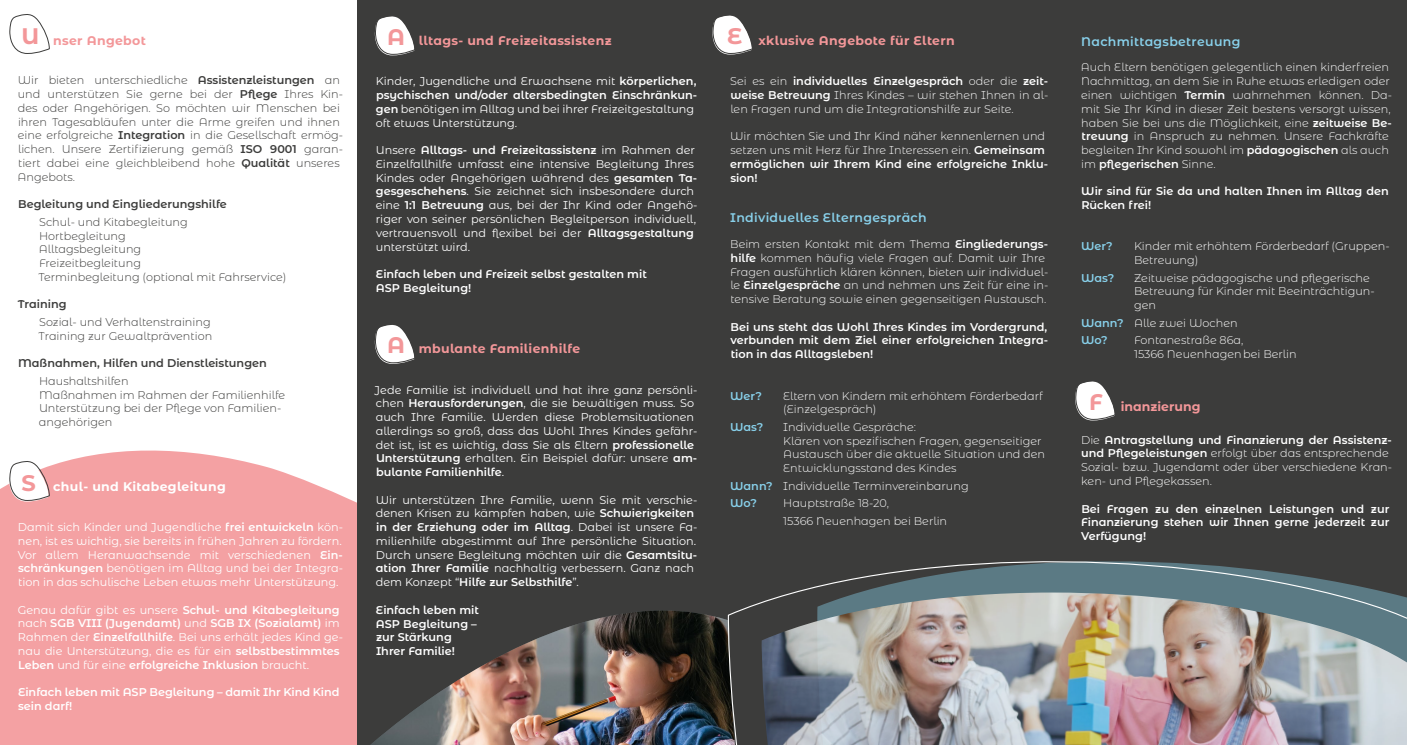
<style>
.page{position:relative;width:1407px;height:745px;background:#fff}
.page>*{position:absolute;margin:0;border:0;box-sizing:border-box;transform-origin:0 0}
.t1{font:700 22.5px "Montserrat Alternates";color:#f39799}
.t2{font:700 12.5px "Montserrat Alternates";letter-spacing:.025em;color:#f39799}
.t3{font:600 12.5px "Montserrat Alternates";letter-spacing:.025em;color:#88d0ea}
.t4{font:700 12.5px "Montserrat Alternates";letter-spacing:.025em;color:#fff}
.t5{font:700 12.5px "Montserrat Alternates";color:#f39799}
.t6{font:11.25px/13.8px "Montserrat Alternates";color:#fff}
.t7{font:300 11.25px/13.8px "Montserrat Alternates";color:#fff}
.t8{font:300 11.25px/13.8px "Montserrat Alternates";color:#3c3c3b}
.t9{font:600 11.25px/13.8px "Montserrat Alternates";color:#fff}
.t10{font:600 11.25px "Montserrat Alternates";color:#3c3c3b}
.t11{font:600 11.25px "Montserrat Alternates";color:#88d0ea}
.s1{font-weight:600}
.s2{color:#fff}
.s3{font-weight:600;color:#88d0ea}
</style>
<div class="page">
<svg style="left:0;top:422px;width:358px;height:322px;background:#f5adaf"></svg>
<div style="left:358px;top:0;width:1049px;height:744px;background:#3c3c3b"></div>
<svg style="left:353px;top:565px;width:5px;height:179px"></svg>
<img style="left:372px;top:610px;width:355px;height:134px">
<svg style="left:9px;top:14px;width:41px;height:40px"></svg>
<svg style="left:712px;top:15px;width:40px;height:40px"></svg>
<img style="left:727px;top:561px;width:680px;height:183px">
<svg style="left:1075px;top:381px;width:40px;height:39px"></svg>
<svg style="left:9px;top:459px;width:41px;height:42px"></svg>
<svg style="left:375px;top:16px;width:40px;height:39px"></svg>
<svg style="left:375px;top:325px;width:40px;height:38px"></svg>
<h1 class="t1" style="left:21px;top:20px;width:19px">U</h1>
<h1 class="t1" style="left:727px;top:20px;width:17px">E</h1>
<h1 class="t1" style="left:387px;top:21px;width:19px">A</h1>
<p class="t2" style="left:53px;top:31px;width:94px">nser Angebot</p>
<p class="t2" style="left:419px;top:31px;width:194px">lltags- und Freizeitassistenz</p>
<p class="t2" style="left:758px;top:31px;width:198px">xklusive Angebote für Eltern</p>
<p class="t8" style="left:18px;top:73px;width:327px">Wir bieten unterschiedliche <span class="s1">Assistenzleistungen</span> an und unterstützen Sie gerne bei der <span class="s1">Pflege</span> Ihres Kin&shy;des oder Angehörigen. So möchten wir Menschen bei ihren Tagesabläufen unter die Arme greifen und ihnen eine erfolgreiche <span class="s1">Integration</span> in die Gesellschaft ermög&shy;lichen. Unsere Zertifizierung gemäß <span class="s1">ISO 9001</span> garan&shy;tiert dabei eine gleichbleibend hohe <span class="s1">Qualität</span> unseres Angebots.</p>
<p class="t10" style="left:18px;top:196px;width:210px">Begleitung und Eingliederungshilfe</p>
<p class="t8" style="left:26px;top:214px;width:164px"><span class="s2">•</span> Schul- und Kitabegleitung</p>
<p class="t8" style="left:26px;top:228px;width:102px"><span class="s2">•</span> Hortbegleitung</p>
<p class="t8" style="left:26px;top:242px;width:117px"><span class="s2">•</span> Alltagsbegleitung</p>
<p class="t8" style="left:26px;top:256px;width:117px"><span class="s2">•</span> Freizeitbegleitung</p>
<p class="t8" style="left:26px;top:269px;width:262px"><span class="s2">•</span> Terminbegleitung (optional mit Fahrservice)</p>
<p class="t10" style="left:18px;top:296px;width:50px">Training</p>
<p class="t8" style="left:26px;top:314px;width:186px"><span class="s2">•</span> Sozial- und Verhaltenstraining</p>
<p class="t8" style="left:26px;top:328px;width:188px"><span class="s2">•</span> Training zur Gewaltprävention</p>
<p class="t10" style="left:18px;top:355px;width:250px">Maßnahmen, Hilfen und Dienstleistungen</p>
<p class="t8" style="left:26px;top:373px;width:104px"><span class="s2">•</span> Haushaltshilfen</p>
<p class="t8" style="left:26px;top:387px;width:261px"><span class="s2">•</span> Maßnahmen im Rahmen der Familienhilfe</p>
<p class="t8" style="left:39px;top:401px;width:244px;text-indent:-13px"><span class="s2">•</span> Unterstützung bei der Pflege von Familien&shy;angehörigen</p>
<h1 class="t1" style="left:21px;top:466px;width:16px">S</h1>
<p class="t4" style="left:53px;top:477px;width:174px">chul- und Kitabegleitung</p>
<p class="t6" style="left:18px;top:519px;width:327px">Damit sich Kinder und Jugendliche <span class="s1">frei entwickeln</span> kön&shy;nen, ist es wichtig, sie bereits in frühen Jahren zu fördern.<br>Vor allem Heranwachsende mit verschiedenen <span class="s1">Ein&shy;schränkungen</span> benötigen im Alltag und bei der Integra&shy;tion in das schulische Leben etwas mehr Unterstützung.</p>
<p class="t6" style="left:18px;top:602px;width:327px">Genau dafür gibt es unsere <span class="s1">Schul- und Kitabegleitung </span>nach <span class="s1">SGB VIII (Jugendamt)</span> und <span class="s1">SGB IX (Sozialamt)</span> im Rahmen der <span class="s1">Einzelfallhilfe</span>. Bei uns erhält jedes Kind ge&shy;nau die Unterstützung, die es für ein <span class="s1">selbstbestimmtes Leben</span> und für eine <span class="s1">erfolgreiche Inklusion</span> braucht.</p>
<p class="t9" style="left:18px;top:684px;width:323px">Einfach leben mit ASP Begleitung – damit Ihr Kind Kind sein darf!</p>
<p class="t6" style="left:376px;top:74px;width:323px">Kinder, Jugendliche und Erwachsene mit <span class="s1">körperlichen, psychischen und/oder altersbedingten Einschränkun&shy;gen</span> benötigen im Alltag und bei ihrer Freizeitgestaltung oft etwas Unterstützung.</p>
<p class="t6" style="left:376px;top:143px;width:323px">Unsere <span class="s1">Alltags- und Freizeitassistenz</span> im Rahmen der Einzelfallhilfe umfasst eine intensive Begleitung Ihres Kindes oder Angehörigen während des <span class="s1">gesamten Ta&shy;gesgeschehens</span>. Sie zeichnet sich insbesondere durch eine <span class="s1">1:1 Betreuung</span> aus, bei der Ihr Kind oder Angehö&shy;riger von seiner persönlichen Begleitperson individuell, vertrauensvoll und flexibel bei der <span class="s1">Alltagsgestaltung </span>unterstützt wird.</p>
<p class="t9" style="left:376px;top:266px;width:273px">Einfach leben und Freizeit selbst gestalten mit<br>ASP Begleitung!</p>
<h1 class="t1" style="left:387px;top:329px;width:19px">A</h1>
<p class="t2" style="left:419px;top:339px;width:163px">mbulante Familienhilfe</p>
<p class="t6" style="left:375px;top:382px;width:324px">Jede Familie ist individuell und hat ihre ganz persönli&shy;chen <span class="s1">Herausforderungen</span>, die sie bewältigen muss. So auch Ihre Familie. Werden diese Problemsituationen allerdings so groß, dass das Wohl Ihres Kindes gefähr&shy;det ist, ist es wichtig, dass Sie als Eltern <span class="s1">professionelle Unterstützung</span> erhalten. Ein Beispiel dafür: unsere <span class="s1">am&shy;bulante Familienhilfe</span>.</p>
<p class="t6" style="left:376px;top:492px;width:323px">Wir unterstützen Ihre Familie, wenn Sie mit verschie&shy;denen Krisen zu kämpfen haben, wie <span class="s1">Schwierigkeiten in der Erziehung oder im Alltag</span>. Dabei ist unsere Fa&shy;milienhilfe abgestimmt auf Ihre persönliche Situation.<br>Durch unsere Begleitung möchten wir die <span class="s1">Gesamtsitu&shy;ation Ihrer Familie</span> nachhaltig verbessern. Ganz nach dem Konzept “<span class="s1">Hilfe zur Selbsthilfe</span>”.</p>
<p class="t9" style="left:376px;top:602px;width:105px">Einfach leben mit<br>ASP Begleitung – zur Stärkung<br>Ihrer Familie!</p>
<p class="t7" style="left:730px;top:74px;width:319px;text-align:justify">Sei es ein <span class="s1">individuelles Einzelgespräch</span> oder die <span class="s1">zeit&shy;weise Betreuung</span> Ihres Kindes – wir stehen Ihnen in al&shy;len Fragen rund um die Integrationshilfe zur Seite.</p>
<p class="t7" style="left:730px;top:129px;width:319px">Wir möchten Sie und Ihr Kind näher kennenlernen und setzen uns mit Herz für Ihre Interessen ein. <span class="s1">Gemeinsam ermöglichen wir Ihrem Kind eine erfolgreiche Inklu&shy;sion!</span></p>
<p class="t3" style="left:730px;top:209px;width:198px">Individuelles Elterngespräch</p>
<p class="t7" style="left:730px;top:237px;width:320px">Beim ersten Kontakt mit dem Thema <span class="s1">Eingliederungs&shy;hilfe</span> kommen häufig viele Fragen auf. Damit wir Ihre Fragen ausführlich klären können, bieten wir individuel&shy;le <span class="s1">Einzelgespräche</span> an und nehmen uns Zeit für eine in&shy;tensive Beratung sowie einen gegenseitigen Austausch.</p>
<p class="t9" style="left:730px;top:319px;width:319px;text-align:justify">Bei uns steht das Wohl Ihres Kindes im Vordergrund, verbunden mit dem Ziel einer erfolgreichen Integra&shy;tion in das Alltagsleben!</p>
<p class="t11" style="left:730px;top:387px;width:33px">Wer?</p>
<p class="t7" style="left:783px;top:388px;width:261px">Eltern von Kindern mit erhöhtem Förderbedarf (Einzelgespräch)</p>
<p class="t11" style="left:730px;top:418px;width:35px">Was?</p>
<p class="t7" style="left:783px;top:419px;width:263px">Individuelle Gespräche:<br>Klären von spezifischen Fragen, gegenseitiger Austausch über die aktuelle Situation und den Entwicklungsstand des Kindes</p>
<p class="t7" style="left:730px;top:476px;width:240px;line-height:17.5px"><span class="s3">Wann?</span> Individuelle Terminvereinbarung<br><span class="s3">Wo?</span></p>
<p class="t7" style="left:783px;top:493px;width:165px;line-height:17.5px">Hauptstraße 18-20,<br>15366 Neuenhagen bei Berlin</p>
<p class="t3" style="left:1081px;top:32px;width:161px">Nachmittagsbetreuung</p>
<p class="t7" style="left:1081px;top:60px;width:313px">Auch Eltern benötigen gelegentlich einen kinderfreien Nachmittag, an dem Sie in Ruhe etwas erledigen oder einen wichtigen <span class="s1">Termin</span> wahrnehmen können. Da&shy;mit Sie Ihr Kind in dieser Zeit bestens versorgt wissen, haben Sie bei uns die Möglichkeit, eine <span class="s1">zeitweise Be&shy;treuung</span> in Anspruch zu nehmen. Unsere Fachkräfte begleiten Ihr Kind sowohl im <span class="s1">pädagogischen</span> als auch im <span class="s1">pflegerischen</span> Sinne.</p>
<p class="t9" style="left:1081px;top:184px;width:309px">Wir sind für Sie da und halten Ihnen im Alltag den<br>Rücken frei!</p>
<p class="t11" style="left:1081px;top:238px;width:33px">Wer?</p>
<p class="t7" style="left:1134px;top:239px;width:257px">Kinder mit erhöhtem Förderbedarf (Gruppen-<br>Betreuung)</p>
<p class="t11" style="left:1081px;top:269px;width:35px">Was?</p>
<p class="t7" style="left:1134px;top:270px;width:242px">Zeitweise pädagogische und pflegerische<br>Betreuung für Kinder mit Beeinträchtigun&shy;gen</p>
<p class="t7" style="left:1081px;top:313px;width:158px;line-height:17.5px"><span class="s3">Wann?</span> Alle zwei Wochen<br><span class="s3">Wo?</span></p>
<p class="t7" style="left:1134px;top:333px;width:164px">Fontanestraße 86a,<br>15366 Neuenhagenbei Berlin</p>
<h1 class="t1" style="left:1089px;top:385px;width:15px">F</h1>
<p class="t5" style="left:1121px;top:397px;width:81px">inanzierung</p>
<p class="t7" style="left:1081px;top:432px;width:312px">Die <span class="s1">Antragstellung und Finanzierung der Assistenz&shy;und Pflegeleistungen</span> erfolgt über das entsprechende Sozial- bzw. Jugendamt oder über verschiedene Kran&shy;ken- und Pflegekassen.</p>
<p class="t9" style="left:1081px;top:501px;width:310px;text-align:justify">Bei Fragen zu den einzelnen Leistungen und zur Finanzierung stehen wir Ihnen gerne jederzeit zur Verfügung!</p>
</div>
